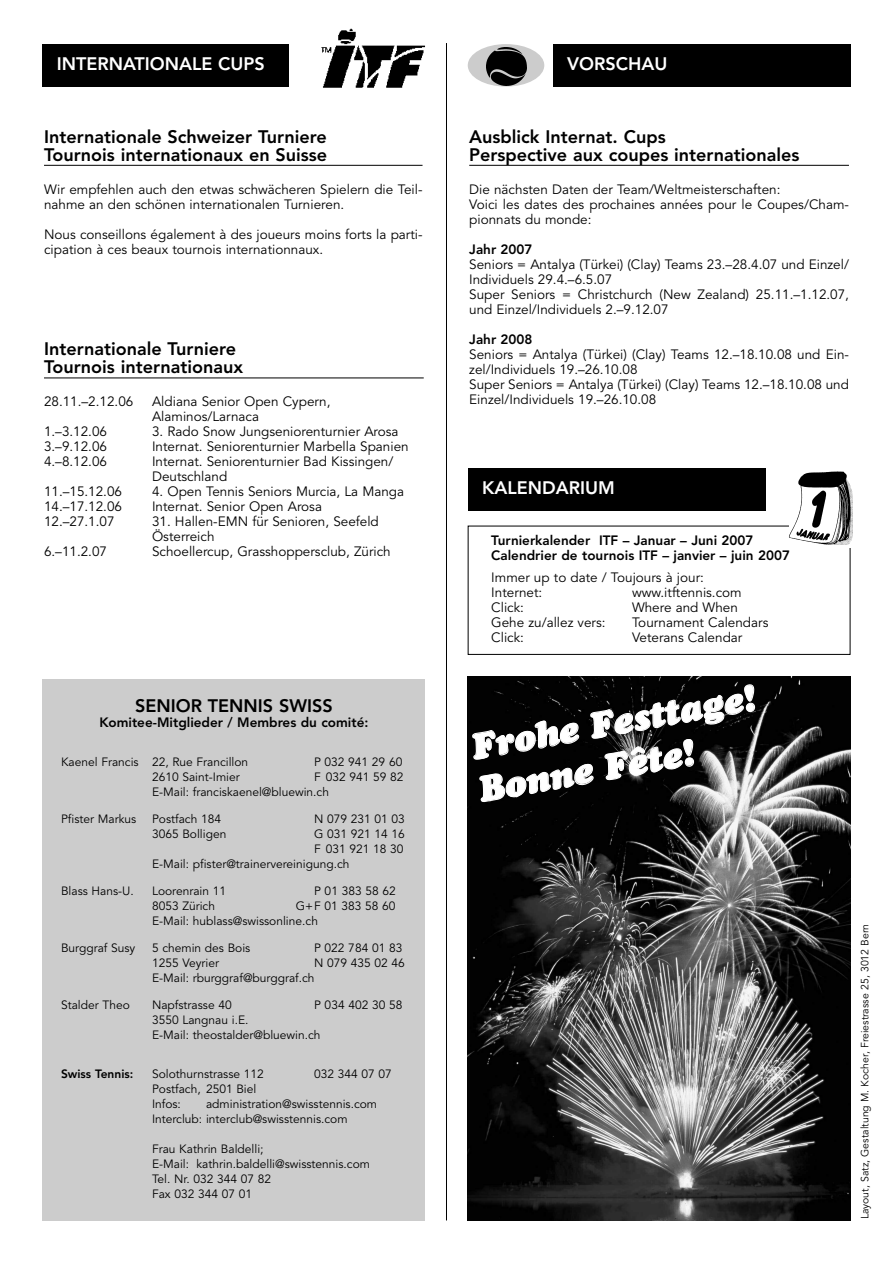
<style>
.page{position:relative;width:893px;height:1263px;background:#fff}
.page>*{position:absolute;margin:0;border:0;box-sizing:border-box;transform-origin:0 0}
.t1{font:italic 900 36px/43.2px "Cooper";color:#fff}
.t2{font:800 18px/18px "Avenir";color:#000}
.t3{font:800 18px "Avenir";color:#fff}
.t4{font:13.5px/15px "Avenir";color:#000}
.t5{font:800 13.5px/15px "Avenir";color:#000}
.t6{font:12px/15px "Avenir";color:#000}
.t7{font:800 12px "Avenir";color:#000}
.t8{font:10.5px "Avenir";color:#000}
</style>
<div class="page">
<hr style="left:469px;top:165px;width:380px;height:1px;background:#000">
<hr style="left:446px;top:43px;width:1px;height:1177px;background:#000">
<hr style="left:44px;top:165px;width:379px;height:1px;background:#000">
<div style="left:43px;top:44px;width:246px;height:43px;background:#000"></div>
<img style="left:321px;top:28px;width:105px;height:60px">
<div style="left:43px;top:679px;width:382px;height:541px;background:#ccc"></div>
<div style="left:468px;top:526px;width:382px;height:129px;border:1px solid #000"></div>
<div style="left:468px;top:468px;width:297px;height:42px;background:#000"></div>
<svg style="left:823px;top:544px;width:27px;height:3px"></svg>
<img style="left:789px;top:471px;width:64px;height:73px">
<div style="left:553px;top:44px;width:297px;height:43px;background:#000"></div>
<div style="left:468px;top:44px;width:76px;height:43px;background:#ccc;border-radius:50%"></div>
<img style="left:486px;top:47px;width:41px;height:38px">
<hr style="left:44px;top:378px;width:380px;height:1px;background:#000">
<img style="left:468px;top:676px;width:382px;height:544px">
<h2 class="t3" style="left:57px;top:56px;width:210px">INTERNATIONALE CUPS</h2>
<h2 class="t2" style="left:44px;top:129px;width:285px">Internationale Schweizer Turniere<br>Tournois internationaux en Suisse</h2>
<p class="t4" style="left:44px;top:183px;width:380px">Wir empfehlen auch den etwas schwächeren Spielern die Teil&shy;nahme an den schönen internationalen Turnieren.</p>
<p class="t4" style="left:44px;top:228px;width:380px">Nous conseillons également à des joueurs moins forts la parti&shy;cipation à ces beaux tournois internationnaux.</p>
<h2 class="t2" style="left:44px;top:342px;width:201px">Internationale Turniere<br>Tournois internationaux</h2>
<p class="t4" style="left:44px;top:395px;width:91px">28.11.–2.12.06</p>
<p class="t4" style="left:152px;top:395px;width:180px">Aldiana Senior Open Cypern,<br>Alaminos/Larnaca</p>
<p class="t4" style="left:44px;top:425px;width:65px">1.–3.12.06</p>
<p class="t4" style="left:152px;top:425px;width:248px">3. Rado Snow Jungseniorenturnier Arosa</p>
<p class="t4" style="left:44px;top:440px;width:65px">3.–9.12.06</p>
<p class="t4" style="left:152px;top:440px;width:258px">Internat. Seniorenturnier Marbella Spanien</p>
<p class="t4" style="left:44px;top:455px;width:65px">4.–8.12.06</p>
<p class="t4" style="left:152px;top:455px;width:243px">Internat. Seniorenturnier Bad Kissingen/<br>Deutschland</p>
<p class="t4" style="left:44px;top:485px;width:80px">11.–15.12.06</p>
<p class="t4" style="left:152px;top:485px;width:254px">4. Open Tennis Seniors Murcia, La Manga</p>
<p class="t4" style="left:44px;top:500px;width:80px">14.–17.12.06</p>
<p class="t4" style="left:152px;top:500px;width:171px">Internat. Senior Open Arosa</p>
<p class="t4" style="left:44px;top:515px;width:72px">12.–27.1.07</p>
<p class="t4" style="left:152px;top:515px;width:228px">31. Hallen-EMN für Senioren, Seefeld<br>Österreich</p>
<p class="t4" style="left:44px;top:545px;width:65px">6.–11.2.07</p>
<p class="t4" style="left:152px;top:545px;width:240px">Schoellercup, Grasshoppersclub, Zürich</p>
<h2 class="t2" style="left:135px;top:698px;width:199px">SENIOR TENNIS SWISS</h2>
<p class="t5" style="left:99px;top:716px;width:271px">Komitee-Mitglieder / Membres du comité:</p>
<p class="t6" style="left:61px;top:755px;width:189px">Kaenel Francis 22, Rue Francillon</p>
<p class="t6" style="left:314px;top:755px;width:90px">P 032 941 29 60</p>
<p class="t6" style="left:152px;top:770px;width:89px">2610 Saint-Imier</p>
<p class="t6" style="left:152px;top:770px;width:253px;text-indent:162px">F 032 941 59 82<br>E-Mail: franciskaenel@bluewin.ch</p>
<p class="t6" style="left:61px;top:812px;width:77px">Pfister Markus</p>
<p class="t6" style="left:152px;top:812px;width:71px">Postfach 184</p>
<p class="t6" style="left:314px;top:812px;width:92px">N 079 231 01 03</p>
<p class="t6" style="left:152px;top:827px;width:76px">3065 Bolligen</p>
<p class="t6" style="left:314px;top:827px;width:92px">G 031 921 14 16</p>
<p class="t6" style="left:314px;top:842px;width:91px">F 031 921 18 30</p>
<p class="t6" style="left:152px;top:857px;width:199px">E-Mail: pfister@trainervereinigung.ch</p>
<p class="t6" style="left:61px;top:884px;width:74px">Blass Hans-U.</p>
<p class="t6" style="left:152px;top:884px;width:76px">Loorenrain 11</p>
<p class="t6" style="left:314px;top:884px;width:83px">P 01 383 58 62</p>
<p class="t6" style="left:152px;top:899px;width:65px">8053 Zürich</p>
<p class="t6" style="left:152px;top:899px;width:245px;text-indent:144px">G+F 01 383 58 60<br>E-Mail: hublass@swissonline.ch</p>
<p class="t6" style="left:61px;top:941px;width:76px">Burggraf Susy</p>
<p class="t6" style="left:152px;top:941px;width:100px">5 chemin des Bois</p>
<p class="t6" style="left:314px;top:941px;width:90px">P 022 784 01 83</p>
<p class="t6" style="left:152px;top:956px;width:69px">1255 Veyrier</p>
<p class="t6" style="left:152px;top:956px;width:254px;text-indent:162px">N 079 435 02 46<br>E-Mail: rburggraf@burggraf.ch</p>
<p class="t6" style="left:61px;top:998px;width:70px">Stalder Theo</p>
<p class="t6" style="left:152px;top:998px;width:81px">Napfstrasse 40</p>
<p class="t6" style="left:314px;top:998px;width:90px">P 034 402 30 58</p>
<p class="t6" style="left:152px;top:1013px;width:170px">3550 Langnau i.E.<br>E-Mail: theostalder@bluewin.ch</p>
<p class="t7" style="left:61px;top:1069px;width:74px">Swiss Tennis:</p>
<p class="t6" style="left:152px;top:1067px;width:113px">Solothurnstrasse 112</p>
<p class="t6" style="left:314px;top:1067px;width:79px">032 344 07 07</p>
<p class="t6" style="left:152px;top:1082px;width:106px">Postfach, 2501 Biel<br>Infos:</p>
<p class="t6" style="left:152px;top:1097px;width:227px;text-indent:54px">administration@swisstennis.com<br>Interclub: interclub@swisstennis.com</p>
<p class="t6" style="left:152px;top:1142px;width:220px">Frau Kathrin Baldelli;<br>E-Mail: kathrin.baldelli@swisstennis.com<br>Tel. Nr. 032 344 07 82<br>Fax 032 344 07 01</p>
<h2 class="t3" style="left:567px;top:56px;width:102px">VORSCHAU</h2>
<h2 class="t2" style="left:469px;top:129px;width:332px">Ausblick Internat. Cups<br>Perspective aux coupes internationales</h2>
<p class="t4" style="left:469px;top:183px;width:381px">Die nächsten Daten der Team/Weltmeisterschaften:<br>Voici les dates des prochaines années pour le Coupes/Cham&shy;pionnats du monde:</p>
<p class="t5" style="left:469px;top:243px;width:65px">Jahr 2007</p>
<p class="t4" style="left:469px;top:258px;width:381px">Seniors = Antalya (Türkei) (Clay) Teams 23.–28.4.07 und Einzel/ Individuels 29.4.–6.5.07<br>Super Seniors = Christchurch (New Zealand) 25.11.–1.12.07, und Einzel/Individuels 2.–9.12.07</p>
<p class="t5" style="left:469px;top:333px;width:65px">Jahr 2008</p>
<p class="t4" style="left:469px;top:348px;width:381px">Seniors = Antalya (Türkei) (Clay) Teams 12.–18.10.08 und Ein&shy;zel/Individuels 19.–26.10.08<br>Super Seniors = Antalya (Türkei) (Clay) Teams 12.–18.10.08 und Einzel/Individuels 19.–26.10.08</p>
<h2 class="t3" style="left:482px;top:480px;width:134px">KALENDARIUM</h2>
<p class="t5" style="left:491px;top:534px;width:300px">Turnierkalender ITF – Januar – Juni 2007<br>Calendrier de tournois ITF – janvier – juin 2007</p>
<p class="t4" style="left:491px;top:571px;width:214px">Immer up to date / Toujours à jour:<br>Internet:</p>
<p class="t4" style="left:632px;top:586px;width:111px">www.itftennis.com</p>
<p class="t4" style="left:491px;top:601px;width:34px">Click:</p>
<p class="t4" style="left:632px;top:601px;width:107px">Where and When</p>
<p class="t4" style="left:491px;top:616px;width:116px">Gehe zu/allez vers:</p>
<p class="t4" style="left:632px;top:616px;width:138px">Tournament Calendars</p>
<p class="t4" style="left:491px;top:631px;width:34px">Click:</p>
<p class="t4" style="left:632px;top:631px;width:112px">Veterans Calendar</p>
<h1 class="t1" style="left:468px;top:729px;width:289px;rotate:-10deg">Frohe Festtage!<br>Bonne Fête!</h1>
<p class="t8" style="left:860px;top:1219px;width:297px;rotate:-90deg">Layout, Satz, Gestaltung M. Kocher, Freiestrasse 25, 3012 Bern</p>
</div>
